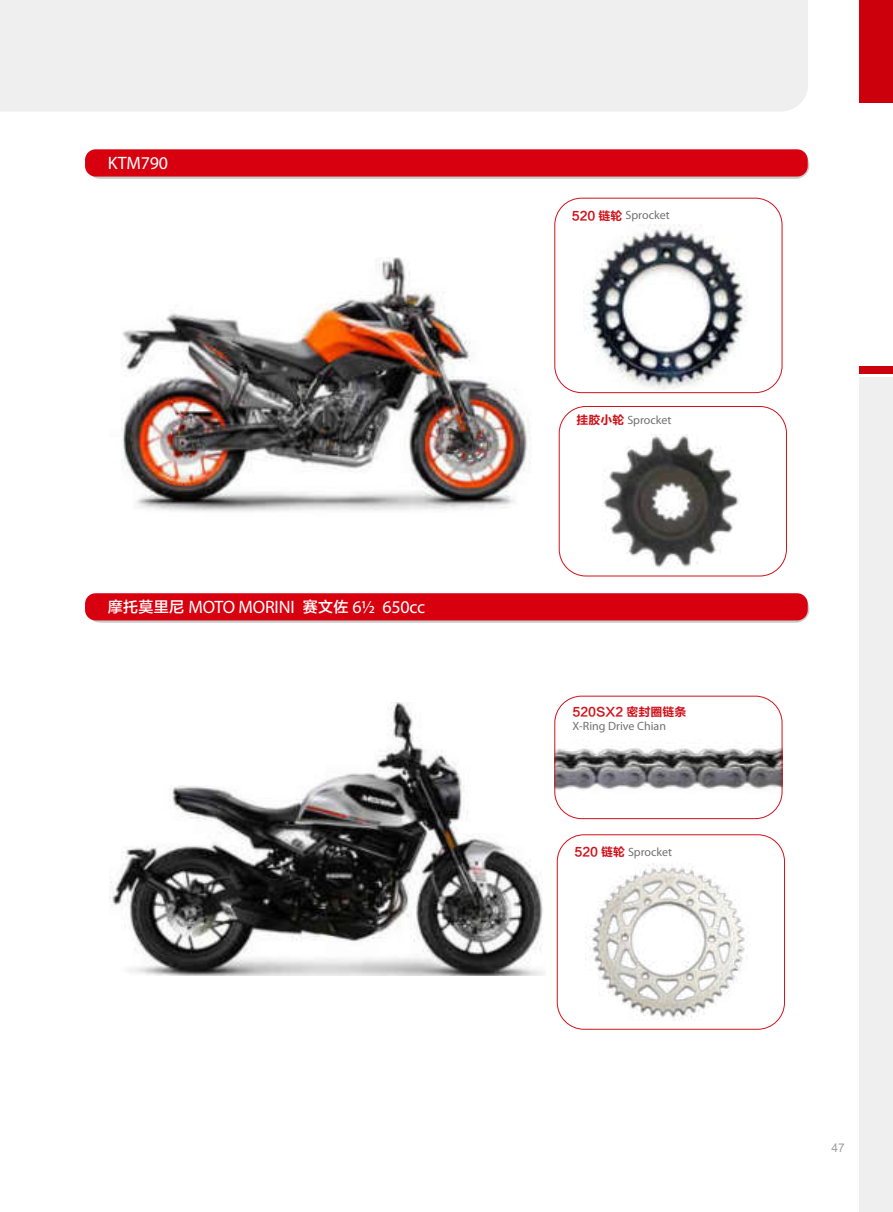
<style>
.page{position:relative;width:893px;height:1212px;background:#fff}
.page>*{position:absolute;margin:0;border:0;box-sizing:border-box;transform-origin:0 0}
.t1{font:18px "Myriad Pro";letter-spacing:-.01em;color:#fff}
.t2{font:12px "Myriad Pro";color:#727171}
.t3{font:12px "FZLTCHJW GB1 0";color:#d0121b}
.t4{font:12px "Arial";color:#9fa0a0}
.s1{font-family:"FZLTZHK GBK1 0";font-size:15px}
.s2{font-family:"FZLTCHJW GB1 0";color:#d0121b}
</style>
<div class="page">
<div style="left:859px;top:377px;width:34px;height:835px;background:#efefef"></div>
<div style="left:859px;top:366px;width:34px;height:7px;background:#cb000c"></div>
<div style="left:859px;top:0;width:34px;height:103px;background:#cb000c"></div>
<div style="left:0;top:0;width:808px;height:111px;background:#efefef"></div>
<div style="left:557px;top:834px;width:228px;height:195px;border:1px solid #d0121b;border-radius:27px"></div>
<div style="left:87px;top:152px;width:722px;height:27px;background:#c9caca;border-radius:14px"></div>
<div style="left:85px;top:149px;width:723px;height:28px;background:#d8000f;border-radius:11px"></div>
<div style="left:87px;top:595px;width:722px;height:28px;background:linear-gradient(to right,#c9c9c9,#c9caca);border-radius:14px"></div>
<div style="left:85px;top:593px;width:723px;height:27px;background:#d8000f;border-radius:11px"></div>
<img style="left:587px;top:863px;width:158px;height:157px">
<img style="left:121px;top:258px;width:409px;height:254px">
<img style="left:110px;top:703px;width:434px;height:273px">
<img style="left:555px;top:747px;width:227px;height:53px">
<div style="left:555px;top:696px;width:227px;height:123px;border:1px solid #d0121b;border-radius:27px"></div>
<div style="left:555px;top:198px;width:227px;height:195px;border:1px solid #d0121b;border-radius:27px"></div>
<img style="left:583px;top:225px;width:164px;height:165px">
<div style="left:559px;top:406px;width:228px;height:170px;border:1px solid #d0121b;border-radius:27px"></div>
<img style="left:603px;top:435px;width:136px;height:133px">
<h1 class="t1" style="left:108px;top:156px;width:62px">KTM790</h1>
<h1 class="t1" style="left:108px;top:599px;width:319px"><span class="s1">摩托莫里尼</span> MOTO MORINI <span class="s1">赛文佐</span> 6½ 650cc</h1>
<p class="t2" style="left:572px;top:211px;width:99px"><span class="s2">520 链轮</span> Sprocket</p>
<p class="t2" style="left:576px;top:415px;width:97px"><span class="s2">挂胶小轮</span> Sprocket</p>
<p class="t3" style="left:573px;top:705px;width:115px">520SX2 密封圈链条</p>
<p class="t2" style="left:573px;top:721px;width:95px">X-Ring Drive Chian</p>
<p class="t2" style="left:574px;top:847px;width:99px"><span class="s2">520 链轮</span> Sprocket</p>
<p class="t4" style="left:831px;top:1141px;width:15px">47</p>
</div>
